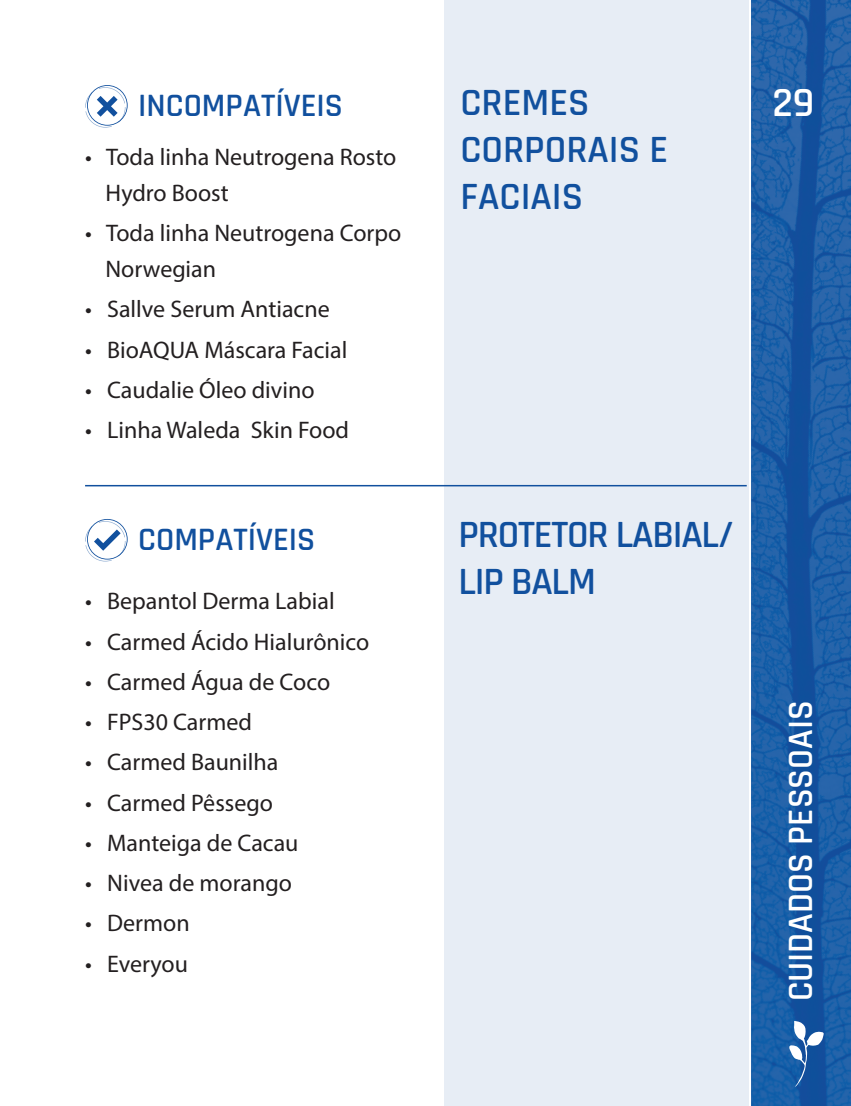
<style>
.page{position:relative;width:851px;height:1106px;background:#fff}
.page>*{position:absolute;margin:0;border:0;box-sizing:border-box;transform-origin:0 0}
.t1{font:600 42px "Rajdhani";color:#fff}
.Itens_Marsala{font:600 39px/46.8px "Rajdhani";color:#11509e}
.Itens_Marsala-2{font:600 39px/46.8px "Rajdhani";letter-spacing:-.03em;color:#11509e}
.t2{font:600 36px "Rajdhani";color:#fff}
.t3{font:600 33px "Rajdhani";color:#11509e}
.t4{font:24px/36px "Myriad Pro";color:#231f20}
</style>
<div class="page">
<svg style="left:751px;top:0;width:99px;height:1106px;background:#1b5ca5"></svg>
<div style="left:444px;top:0;width:304px;height:1106px;background:#e7edf5"></div>
<svg style="left:789px;top:1020px;width:34px;height:66px"></svg>
<hr style="left:85px;top:485px;width:661px;height:1px;background:#11509e">
<svg style="left:85px;top:85px;width:43px;height:43px"></svg>
<svg style="left:85px;top:519px;width:43px;height:42px"></svg>
<p class="t3" style="left:138px;top:86px;width:206px">INCOMPATÍVEIS</p>
<p class="Itens_Marsala" style="left:460px;top:80px;width:209px">CREMES<br>CORPORAIS E<br>FACIAIS</p>
<p class="t4" style="left:105px;top:138px;width:292px;text-indent:-20px">• Toda linha Neutrogena Rosto<br>Hydro Boost</p>
<p class="t4" style="left:105px;top:215px;width:297px;text-indent:-20px">• Toda linha Neutrogena Corpo<br>Norwegian</p>
<p class="t4" style="left:85px;top:291px;width:246px">• Sallve Serum Antiacne</p>
<p class="t4" style="left:85px;top:331px;width:264px">• BioAQUA Máscara Facial</p>
<p class="t4" style="left:85px;top:371px;width:231px">• Caudalie Óleo divino</p>
<p class="t4" style="left:85px;top:412px;width:265px">• Linha Waleda Skin Food</p>
<p class="t3" style="left:138px;top:519px;width:179px">COMPATÍVEIS</p>
<p class="t4" style="left:85px;top:583px;width:251px">• Bepantol Derma Labial</p>
<p class="t4" style="left:85px;top:623px;width:285px">• Carmed Ácido Hialurônico</p>
<p class="t4" style="left:85px;top:663px;width:246px">• Carmed Água de Coco</p>
<p class="t4" style="left:85px;top:703px;width:168px">• FPS30 Carmed</p>
<p class="t4" style="left:85px;top:744px;width:195px">• Carmed Baunilha</p>
<p class="t4" style="left:85px;top:784px;width:189px">• Carmed Pêssego</p>
<p class="t4" style="left:85px;top:824px;width:215px">• Manteiga de Cacau</p>
<p class="t4" style="left:85px;top:864px;width:208px">• Nivea de morango</p>
<p class="t4" style="left:85px;top:905px;width:106px">• Dermon</p>
<p class="t4" style="left:85px;top:945px;width:104px">• Everyou</p>
<p class="Itens_Marsala-2" style="left:458px;top:512px;width:277px">PROTETOR LABIAL/<br>LIP BALM</p>
<h1 class="t1" style="left:772px;top:78px;width:44px">29</h1>
<h3 class="t2" style="left:779px;top:1001px;width:302px;rotate:-90deg">CUIDADOS PESSOAIS</h3>
</div>
